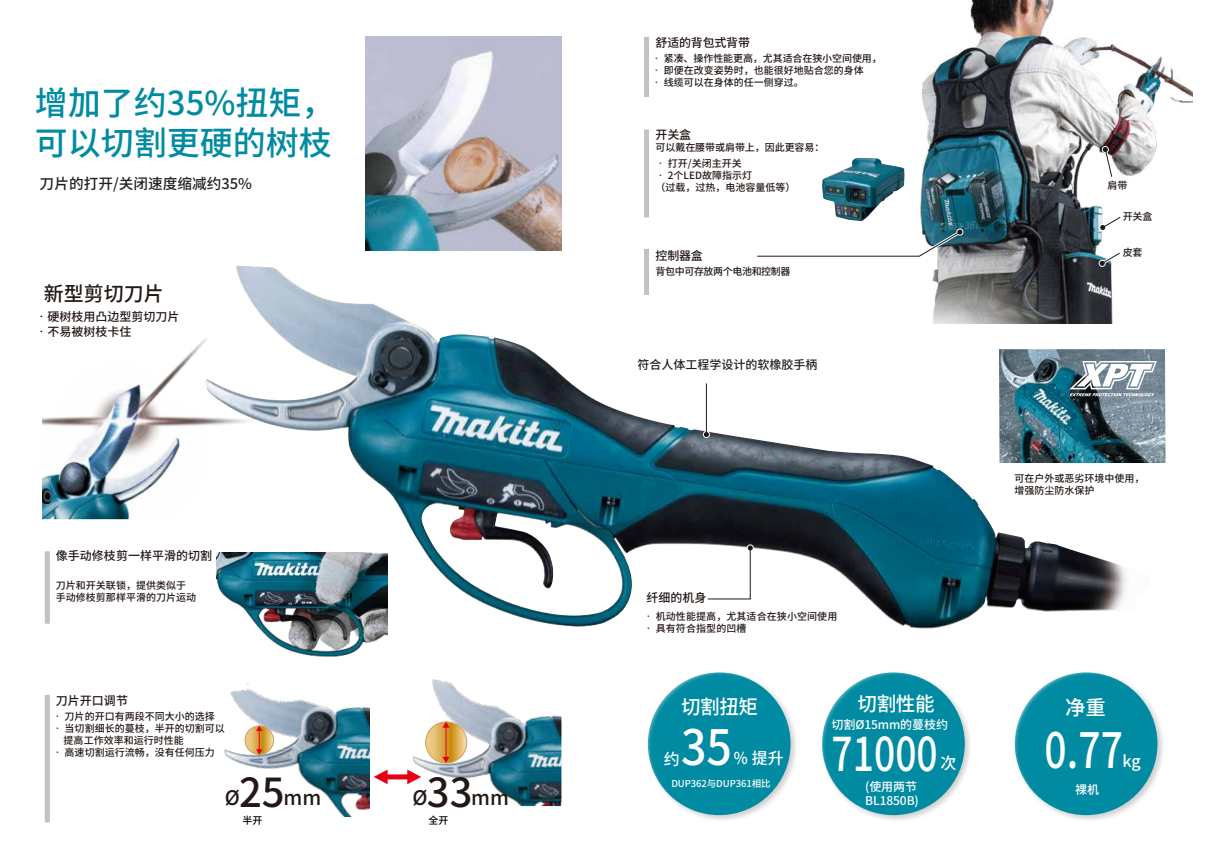
<style>
.page{position:relative;width:1208px;height:859px;background:#fff}
.page>*{position:absolute;margin:0;border:0;box-sizing:border-box;transform-origin:0 0}
.t1{font:500 48.7px "Source Han Sans SC";color:#fff;scale:.8 1}
.t2{font:500 48.7px "Source Han Sans SC";color:#fff;scale:.92 1}
.t3{font:500 46.6px "Source Han Sans SC";color:#fff;scale:.8 1}
.t4{font:500 33px/39.6px "Source Han Sans SC";color:#008ba2}
.t5{font:500 20.4px "Source Han Sans SC";color:#fff}
.t6{font:500 20px "Source Han Sans SC";color:#221815}
.t7{font:500 19.7px "Source Han Sans SC";letter-spacing:-.02em;color:#fff}
.t8{font:500 16.2px "Source Han Sans SC";color:#fff}
.t9{font:500 16px "Source Han Sans SC";color:#fff}
.t10{font:500 14.7px "Source Han Sans SC";color:#212121}
.t11{font:500 12px "Source Han Sans SC";color:#221815}
.t12{font:500 12px/14.4px "Source Han Sans SC";letter-spacing:-.01em;color:#fff}
.t13{font:500 12px "Source Han Sans SC";color:#212121}
.t14{font:500 12px "Source Han Sans SC";letter-spacing:-.02em;color:#221815}
.t15{font:500 10px/12px "Source Han Sans SC";color:#221815}
.t16{font:500 10px "Source Han Sans SC";letter-spacing:-.04em;color:#221815}
.t17{font:500 10px "Source Han Sans SC";color:#040000}
.t18{font:500 9.5px "Source Han Sans SC";letter-spacing:-.01em;color:#fff}
.s1{font-size:40px}
.s2{font-size:16.4px}
</style>
<div class="page">
<img style="left:236px;top:267px;width:890px;height:362px">
<img style="left:822px;top:158px;width:82px;height:63px">
<img style="left:911px;top:0;width:281px;height:323px">
<img style="left:1025px;top:673px;width:138px;height:147px">
<div style="left:1014px;top:672px;width:143px;height:143px;background:#008ba2;border-radius:50%"></div>
<img style="left:224px;top:683px;width:146px;height:133px">
<svg style="left:245px;top:726px;width:28px;height:28px"></svg>
<div style="left:245px;top:725px;width:29px;height:30px;border:1px solid #c9a063;border-radius:50%"></div>
<svg style="left:256px;top:725px;width:6px;height:30px"></svg>
<img style="left:412px;top:679px;width:149px;height:127px">
<svg style="left:426px;top:722px;width:41px;height:41px"></svg>
<div style="left:425px;top:721px;width:42px;height:42px;border:1px solid #c9a063;border-radius:50%"></div>
<hr style="left:445px;top:727px;width:1px;height:31px;background:#e60012">
<svg style="left:442px;top:722px;width:7px;height:6px"></svg>
<svg style="left:442px;top:757px;width:7px;height:6px"></svg>
<svg style="left:757px;top:227px;width:207px;height:32px"></svg>
<svg style="left:707px;top:543px;width:48px;height:56px"></svg>
<hr style="left:705px;top:383px;width:3px;height:51px;background:#fff">
<svg style="left:702px;top:430px;width:8px;height:9px"></svg>
<hr style="left:706px;top:383px;width:1px;height:51px;background:#221815">
<svg style="left:1101px;top:146px;width:14px;height:34px"></svg>
<svg style="left:1098px;top:249px;width:25px;height:18px"></svg>
<svg style="left:1098px;top:213px;width:26px;height:19px"></svg>
<img style="left:647px;top:673px;width:149px;height:147px">
<div style="left:648px;top:672px;width:142px;height:143px;background:#008ba2;border-radius:50%"></div>
<img style="left:822px;top:672px;width:148px;height:148px">
<div style="left:822px;top:672px;width:142px;height:143px;background:#008ba2;border-radius:50%"></div>
<div style="left:45px;top:695px;width:5px;height:127px;background:#c1c2c2"></div>
<div style="left:45px;top:551px;width:5px;height:73px;background:#c1c2c2"></div>
<div style="left:644px;top:37px;width:5px;height:60px;background:#c1c2c2"></div>
<div style="left:644px;top:129px;width:5px;height:88px;background:#c1c2c2"></div>
<div style="left:644px;top:249px;width:5px;height:46px;background:#c1c2c2"></div>
<img style="left:999px;top:349px;width:166px;height:114px">
<svg style="left:1069px;top:361px;width:88px;height:35px"></svg>
<svg style="left:374px;top:768px;width:50px;height:18px"></svg>
<img style="left:216px;top:552px;width:172px;height:105px">
<img style="left:366px;top:37px;width:195px;height:213px">
<img style="left:42px;top:338px;width:214px;height:181px">
<h3 class="t4" style="left:35px;top:84px;width:301px">增加了约35%扭矩，可以切割更硬的树枝</h3>
<h3 class="t10" style="left:40px;top:175px;width:214px">刀片的打开/关闭速度缩减约35%</h3>
<h3 class="t6" style="left:44px;top:283px;width:121px">新型剪切刀片</h3>
<p class="t11" style="left:35px;top:310px;width:146px">•硬树枝用凸边型剪切刀片</p>
<p class="t11" style="left:35px;top:324px;width:98px">•不易被树枝卡住</p>
<p class="t11" style="left:56px;top:549px;width:157px">像手动修枝剪一样平滑的切割</p>
<p class="t15" style="left:56px;top:579px;width:141px">刀片和开关联锁，提供类似于手动修枝剪那样平滑的刀片运动</p>
<p class="t11" style="left:56px;top:694px;width:73px">刀片开口调节</p>
<p class="t15" style="left:52px;top:711px;width:164px">• 刀片的开口有两段不同大小的选择</p>
<p class="t15" style="left:64px;top:723px;width:162px;text-indent:-11px">• 当切割细长的蔓枝，半开的切割可以提高工作效率和运行时性能</p>
<p class="t15" style="left:52px;top:747px;width:164px">• 高速切割运行流畅，没有任何压力</p>
<h3 class="t6" style="left:225px;top:786px;width:98px">Ø<span class="s1">25</span>mm</h3>
<h3 class="t6" style="left:412px;top:786px;width:98px">Ø<span class="s1">33</span>mm</h3>
<p class="t17" style="left:242px;top:814px;width:21px">半开</p>
<p class="t17" style="left:428px;top:814px;width:21px">全开</p>
<p class="t14" style="left:655px;top:36px;width:96px">舒适的背包式背带</p>
<p class="t15" style="left:651px;top:53px;width:232px">• 紧凑、操作性能更高，尤其适合在狭小空间使用，</p>
<p class="t15" style="left:651px;top:65px;width:214px">• 即便在改变姿势时，也能很好地贴合您的身体</p>
<p class="t15" style="left:651px;top:77px;width:154px">• 线缆可以在身体的任一侧穿过。</p>
<p class="t11" style="left:655px;top:128px;width:37px">开关盒</p>
<p class="t15" style="left:655px;top:142px;width:170px">可以戴在腰带或肩带上，因此更容易：</p>
<p class="t15" style="left:655px;top:158px;width:88px">• 打开/关闭主开关</p>
<p class="t15" style="left:655px;top:170px;width:141px">• 2个LED故障指示灯<br>（过载，过热，电池容量低等）</p>
<p class="t11" style="left:655px;top:248px;width:49px">控制器盒</p>
<p class="t16" style="left:655px;top:265px;width:136px">背包中可存放两个电池和控制器</p>
<p class="t13" style="left:637px;top:357px;width:181px">符合人体工程学设计的软橡胶手柄</p>
<p class="t11" style="left:646px;top:591px;width:61px">纤细的机身</p>
<p class="t15" style="left:643px;top:610px;width:195px">• 机动性能提高，尤其适合在狭小空间使用</p>
<p class="t15" style="left:643px;top:622px;width:104px">• 具有符合指型的凹槽</p>
<h3 class="t7" style="left:681px;top:696px;width:78px">切割扭矩</h3>
<h3 class="t7" style="left:857px;top:692px;width:78px">切割性能</h3>
<p class="t15" style="left:1107px;top:180px;width:21px">肩带</p>
<p class="t15" style="left:1122px;top:210px;width:31px">开关盒</p>
<p class="t15" style="left:1122px;top:247px;width:21px">皮套</p>
<p class="t15" style="left:1014px;top:473px;width:131px">可在户外或恶劣环境中使用，增强防尘防水保护</p>
<h3 class="t5" style="left:1065px;top:696px;width:42px">净重</h3>
<h1 class="t2" style="left:681px;top:719px;width:57px">35</h1>
<h3 class="t9" style="left:734px;top:749px;width:52px"><span class="s2">%</span>提升</h3>
<h3 class="t9" style="left:664px;top:750px;width:17px">约</h3>
<p class="t12" style="left:831px;top:718px;width:118px">切割Ø15mm的蔓枝约</p>
<h1 class="t1" style="left:1044px;top:722px;width:99px">0.77</h1>
<h2 class="t3" style="left:831px;top:728px;width:134px">71000</h2>
<h3 class="t8" style="left:940px;top:753px;width:17px">次</h3>
<h3 class="t9" style="left:1122px;top:752px;width:20px">kg</h3>
<p class="t18" style="left:671px;top:778px;width:101px">DUP362与DUP361相比</p>
<p class="t12" style="left:865px;top:779px;width:55px">(使用两节<br>BL1850B)</p>
<p class="t12" style="left:1075px;top:783px;width:25px">裸机</p>
</div>
